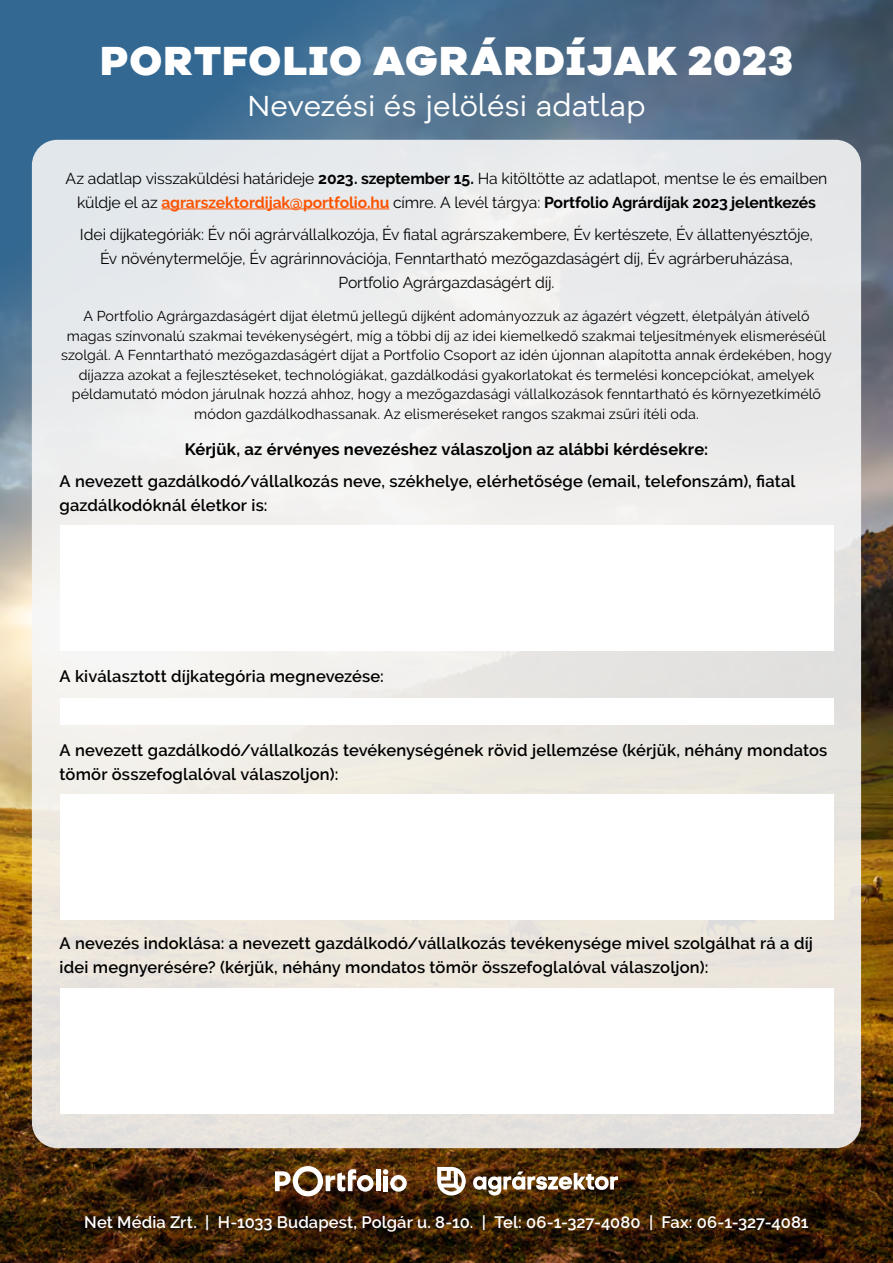
<style>
.page{position:relative;width:893px;height:1263px;background:#fff}
.page>*{position:absolute;margin:0;border:0;box-sizing:border-box;transform-origin:0 0}
.t1{font:800 42px "Galano Grotesque Alt";letter-spacing:.03em;color:#fff}
.t2{font:30px "Galano Grotesque Alt";color:#fff}
.t3{font:600 16.5px/24px "Raleway";letter-spacing:.01em;color:#000}
.t4{font:600 16.5px "Raleway";letter-spacing:.005em;color:#fff}
.t5{font:700 16.5px "Raleway";letter-spacing:.01em;color:#000}
.t6{font:15.75px/24px "Raleway";letter-spacing:-.01em;color:#000;text-align:center}
.t7{font:14.25px/19.5px "Raleway";letter-spacing:.005em;color:#000;text-align:center}
.s1{font-weight:700}
.s2{font-weight:700;color:#fd5401}
</style>
<div class="page">
<img style="left:0;top:0;width:893px;height:1263px">
<div style="left:32px;top:140px;width:829px;height:1008px;background:linear-gradient(to bottom,#eceef1,#eae4db);border-radius:26px"></div>
<hr style="left:162px;top:208px;width:227px;height:1px;background:#fd5401">
<div style="left:60px;top:526px;width:773px;height:35px;background:#fff"></div>
<div style="left:60px;top:556px;width:773px;height:35px;background:#fff"></div>
<div style="left:60px;top:586px;width:773px;height:35px;background:#fff"></div>
<div style="left:60px;top:616px;width:773px;height:35px;background:#fff"></div>
<div style="left:60px;top:698px;width:773px;height:26px;background:#fff"></div>
<div style="left:60px;top:794px;width:773px;height:36px;background:#fff"></div>
<div style="left:60px;top:824px;width:773px;height:36px;background:#fff"></div>
<div style="left:60px;top:854px;width:773px;height:36px;background:#fff"></div>
<div style="left:60px;top:884px;width:773px;height:36px;background:#fff"></div>
<div style="left:60px;top:988px;width:773px;height:35px;background:#fff"></div>
<div style="left:60px;top:1018px;width:773px;height:35px;background:#fff"></div>
<div style="left:60px;top:1048px;width:773px;height:35px;background:#fff"></div>
<div style="left:60px;top:1078px;width:773px;height:35px;background:#fff"></div>
<svg style="left:437px;top:1167px;width:29px;height:28px"></svg>
<img style="left:473px;top:1171px;width:145px;height:24px">
<hr style="left:376px;top:1169px;width:4px;height:22px;background:#fff">
<svg style="left:383px;top:1169px;width:24px;height:23px"></svg>
<svg style="left:275px;top:1166px;width:99px;height:30px"></svg>
<h1 class="t1" style="left:101px;top:33px;width:694px">PORTFOLIO AGRÁRDÍJAK 2023</h1>
<h2 class="t2" style="left:247px;top:87px;width:400px">Nevezési és jelölési adatlap</h2>
<p class="t6" style="left:66px;top:166px;width:763px">Az adatlap visszaküldési határideje <span class="s1">2023. szeptember 15.</span> Ha kitöltötte az adatlapot, mentse le és emailben küldje el az <span class="s2">agrarszektordijak@portfolio.hu</span> címre. A levél tárgya: <span class="s1">Portfolio Agrárdíjak 2023 jelentkezés</span></p>
<p class="t6" style="left:80px;top:223px;width:734px">Idei díjkategóriák: Év női agrárvállalkozója, Év fiatal agrárszakembere, Év kertészete, Év állattenyésztője,<br>Év növénytermelője, Év agrárinnovációja, Fenntartható mezőgazdaságért díj, Év agrárberuházása,<br>Portfolio Agrárgazdaságért díj.</p>
<p class="t7" style="left:61px;top:306px;width:772px">A Portfolio Agrárgazdaságért díjat életmű jellegű díjként adományozzuk az ágazért végzett, életpályán átívelő magas színvonalú szakmai tevékenységért, míg a többi díj az idei kiemelkedő szakmai teljesítmények elismeréséül szolgál. A Fenntartható mezőgazdaságért díjat a Portfolio Csoport az idén újonnan alapította annak érdekében, hogy díjazza azokat a fejlesztéseket, technológiákat, gazdálkodási gyakorlatokat és termelési koncepciókat, amelyek példamutató módon járulnak hozzá ahhoz, hogy a mezőgazdasági vállalkozások fenntartható és környezetkímélő módon gazdálkodhassanak. Az elismeréseket rangos szakmai zsűri ítéli oda.</p>
<p class="t5" style="left:185px;top:439px;width:525px">Kérjük, az érvényes nevezéshez válaszoljon az alábbi kérdésekre:</p>
<p class="t3" style="left:60px;top:469px;width:737px">A nevezett gazdálkodó/vállalkozás neve, székhelye, elérhetősége (email, telefonszám), fiatal gazdálkodóknál életkor is:</p>
<p class="t3" style="left:60px;top:664px;width:326px">A kiválasztott díjkategória megnevezése:</p>
<p class="t3" style="left:60px;top:738px;width:769px">A nevezett gazdálkodó/vállalkozás tevékenységének rövid jellemzése (kérjük, néhány mondatos tömör összefoglalóval válaszoljon):</p>
<p class="t3" style="left:60px;top:931px;width:755px">A nevezés indoklása: a nevezett gazdálkodó/vállalkozás tevékenysége mivel szolgálhat rá a díj idei megnyerésére? (kérjük, néhány mondatos tömör összefoglalóval válaszoljon):</p>
<p class="t4" style="left:84px;top:1212px;width:726px">Net Média Zrt. | H-1033 Budapest, Polgár u. 8-10. | Tel: 06-1-327-4080 | Fax: 06-1-327-4081</p>
</div>
